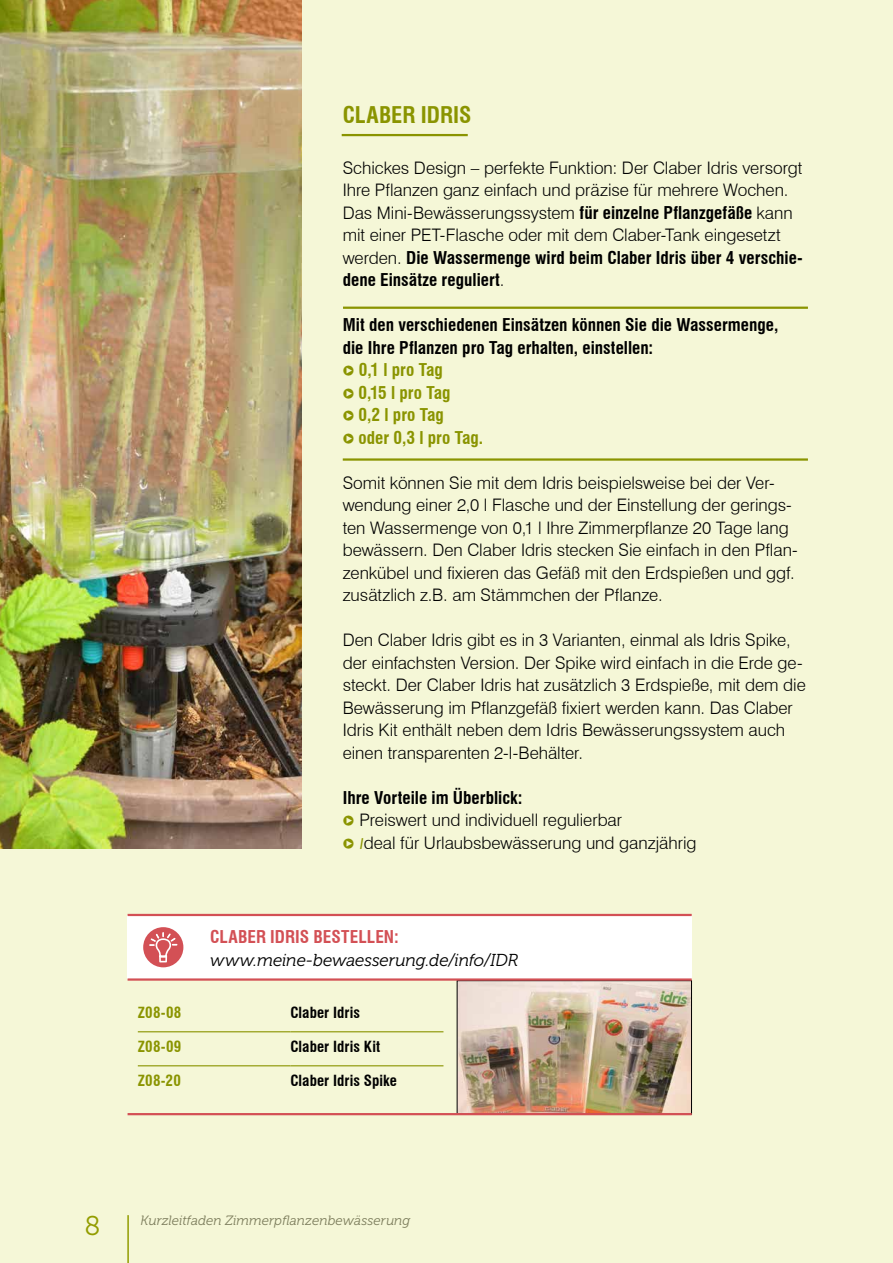
<style>
.page{position:relative;width:893px;height:1263px;background:#f5f7d7}
.page>*{position:absolute;margin:0;border:0;box-sizing:border-box;transform-origin:0 0}
.t1{font:27px "Museo 300";color:#8a9400}
.t2{font:700 condensed 22.5px "Swiss 721 BT";letter-spacing:-.005em;color:#8a9400}
.t3{font:300 17.25px/22.5px "Swiss 721 BT";color:#000}
.t4{font:700 condensed 17.25px/22.5px "Swiss 721 BT";color:#000}
.t5{font:italic 17.25px "Museo 300";letter-spacing:-.005em;color:#000}
.t6{font:700 condensed 17.25px "Swiss 721 BT";color:#d35055}
.t7{font:700 condensed 15px "Swiss 721 BT";letter-spacing:.005em;color:#000}
.t8{font:700 condensed 15px "Swiss 721 BT";letter-spacing:.015em;color:#8a9400}
.t9{font:italic 13.5px "Museo 300";letter-spacing:.005em;color:#706f6f}
.s1{font-weight:700;font-stretch:condensed}
.s2{font-family:"Delicious";font-weight:400;font-style:italic;font-stretch:normal;color:#8a9400}
.s3{color:#8a9400}
.s4{font-family:"Delicious";font-weight:400;font-style:italic;color:#8a9400}
</style>
<div class="page">
<img style="left:459px;top:982px;width:231px;height:130px">
<hr style="left:342px;top:134px;width:126px;height:2px;background:#8a9400">
<hr style="left:343px;top:307px;width:465px;height:2px;background:#8a9400">
<hr style="left:343px;top:458px;width:465px;height:3px;background:#8a9400">
<img style="left:0;top:0;width:302px;height:849px">
<div style="left:128px;top:915px;width:564px;height:63px;background:#fff"></div>
<div style="left:143px;top:927px;width:40px;height:40px;background:#d35055;border-radius:50%"></div>
<svg style="left:149px;top:932px;width:28px;height:30px"></svg>
<hr style="left:128px;top:914px;width:564px;height:2px;background:#d35055">
<hr style="left:128px;top:978px;width:564px;height:3px;background:#d35055">
<hr style="left:128px;top:1113px;width:564px;height:2px;background:#d35055">
<hr style="left:138px;top:1031px;width:152px;height:1px;background:#8a9400">
<hr style="left:290px;top:1031px;width:153px;height:1px;background:#8a9400">
<hr style="left:138px;top:1065px;width:152px;height:1px;background:#8a9400">
<hr style="left:290px;top:1065px;width:153px;height:1px;background:#8a9400">
<h2 class="t2" style="left:343px;top:102px;width:130px">CLABER IDRIS</h2>
<p class="t3" style="left:343px;top:156px;width:461px">Schickes Design – perfekte Funktion: Der Claber Idris versorgt Ihre Pflanzen ganz einfach und präzise für mehrere Wochen.<br>Das Mini-Bewässerungssystem <span class="s1">für einzelne Pflanzgefäße</span> kann mit einer PET-Flasche oder mit dem Claber-Tank eingesetzt werden. <span class="s1">Die Wassermenge wird beim Claber Idris über 4 verschie&shy;dene Einsätze reguliert</span>.</p>
<p class="t4" style="left:343px;top:314px;width:437px">Mit den verschiedenen Einsätzen können Sie die Wassermenge, die Ihre Pflanzen pro Tag erhalten, einstellen:<br><span class="s2">Δ</span> <span class="s3">0,1 l pro Tag<br></span><span class="s2">Δ</span> <span class="s3">0,15 l pro Tag<br></span><span class="s2">Δ</span> <span class="s3">0,2 l pro Tag<br></span><span class="s2">Δ</span> <span class="s3">oder 0,3 l pro Tag.</span></p>
<p class="t3" style="left:343px;top:471px;width:457px">Somit können Sie mit dem Idris beispielsweise bei der Ver&shy;wendung einer 2,0 l Flasche und der Einstellung der gerings&shy;ten Wassermenge von 0,1 l Ihre Zimmerpflanze 20 Tage lang bewässern. Den Claber Idris stecken Sie einfach in den Pflan&shy;zenkübel und fixieren das Gefäß mit den Erdspießen und ggf. zusätzlich z.B. am Stämmchen der Pflanze.</p>
<p class="t3" style="left:343px;top:629px;width:465px">Den Claber Idris gibt es in 3 Varianten, einmal als Idris Spike, der einfachsten Version. Der Spike wird einfach in die Erde ge&shy;steckt. Der Claber Idris hat zusätzlich 3 Erdspieße, mit dem die Bewässerung im Pflanzgefäß fixiert werden kann. Das Claber Idris Kit enthält neben dem Idris Bewässerungssystem auch einen transparenten 2-l-Behälter.</p>
<p class="t3" style="left:343px;top:786px;width:355px"><span class="s1">Ihre Vorteile im Überblick:<br></span><span class="s4">Δ</span> Preiswert und individuell regulierbar<br><span class="s4">Δ I</span>deal für Urlaubsbewässerung und ganzjährig</p>
<p class="t6" style="left:210px;top:927px;width:190px">CLABER IDRIS BESTELLEN:</p>
<p class="t5" style="left:210px;top:951px;width:310px">www.meine-bewaesserung.de/info/IDR</p>
<p class="t8" style="left:138px;top:1003px;width:45px">Z08-08</p>
<p class="t7" style="left:290px;top:1003px;width:71px">Claber Idris</p>
<p class="t8" style="left:138px;top:1037px;width:45px">Z08-09</p>
<p class="t7" style="left:290px;top:1037px;width:91px">Claber Idris Kit</p>
<p class="t8" style="left:138px;top:1071px;width:45px">Z08-20</p>
<p class="t7" style="left:290px;top:1071px;width:108px">Claber Idris Spike</p>
<h1 class="t1" style="left:85px;top:1211px;width:17px">8</h1>
<p class="t9" style="left:141px;top:1213px;width:271px">Kurzleitfaden Zimmerpflanzenbewässerung</p>
</div>
